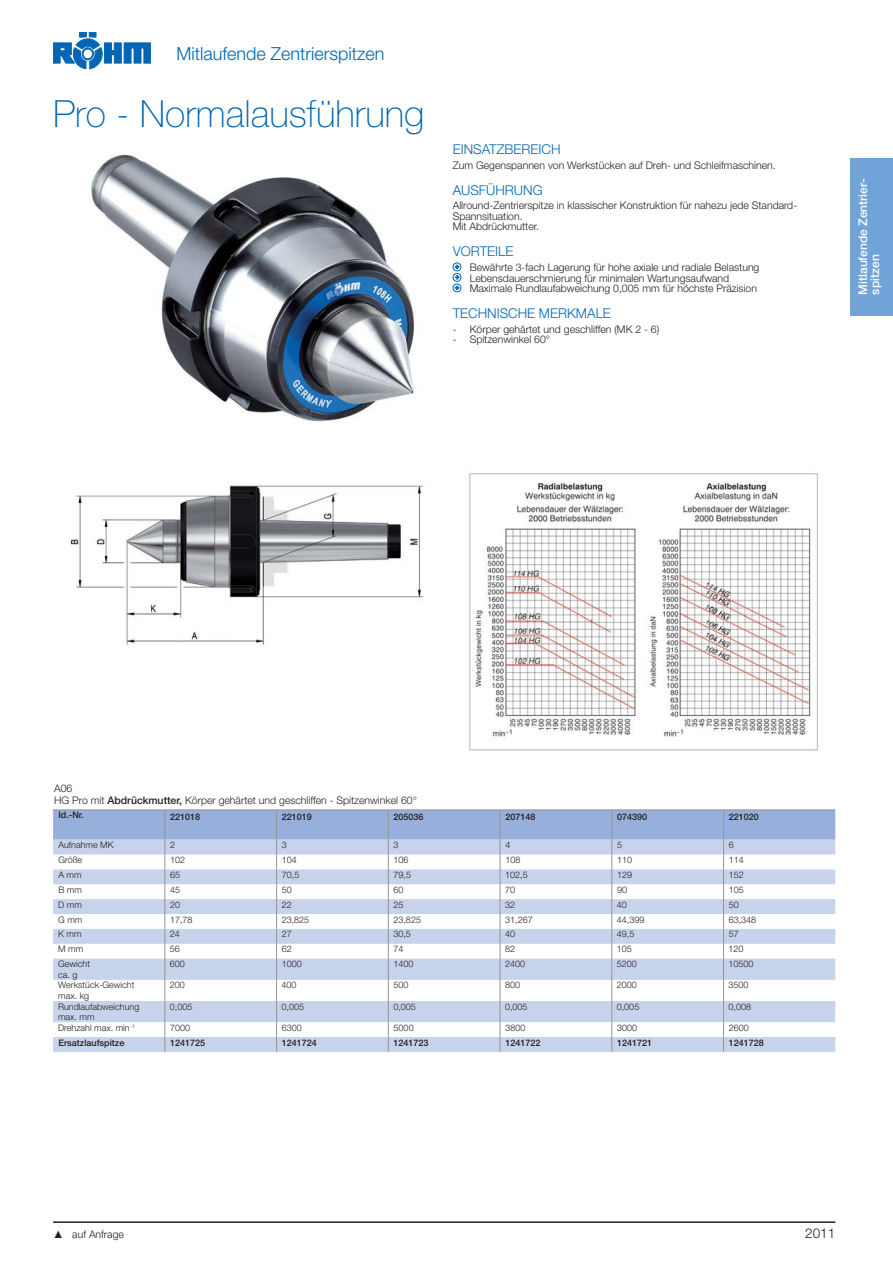
<style>
.page{position:relative;width:893px;height:1263px;background:#fff}
.page>*{position:absolute;margin:0;border:0;box-sizing:border-box;transform-origin:0 0}
.t1{font:100 37.5px "Helvetica Neue LT Std";color:#0066b3}
.t2{font:300 18px "Helvetica Neue LT Std";color:#0066b3}
.t3{font:300 13.5px "Helvetica Neue LT Std";color:#0066b3}
.t4{font:300 13.5px "Helvetica Neue LT Std";color:#231f20}
.t5{font:500 12px/12px "Helvetica Neue LT Std";color:#fff}
.t6{font:300 10.5px/10.5px "Helvetica Neue LT Std";color:#231f20}
.t7{font:300 9px/10.5px "Helvetica Neue LT Std";color:#231f20}
.t8{font:500 9px "Helvetica Neue LT Std";color:#231f20}
.s1{font-weight:500}
</style>
<div class="page">
<svg style="left:53px;top:32px;width:98px;height:37px"></svg>
<div style="left:82px;top:48px;width:12px;height:12px;border:1px solid #0066b3;border-radius:50%"></div>
<div style="left:83px;top:49px;width:10px;height:10px;border:1px solid #0066b3;border-radius:50%"></div>
<hr style="left:53px;top:1221px;width:782px;height:2px;background:#231f20">
<div style="left:850px;top:158px;width:43px;height:158px;background:#70a4d8"></div>
<img style="left:91px;top:154px;width:323px;height:268px">
<div style="left:453px;top:263px;width:8px;height:8px;border:1px solid #0066b3;border-radius:50%"></div>
<svg style="left:455px;top:265px;width:4px;height:4px"></svg>
<div style="left:453px;top:273px;width:8px;height:9px;border:1px solid #0066b3;border-radius:50%"></div>
<svg style="left:455px;top:275px;width:4px;height:4px"></svg>
<div style="left:453px;top:284px;width:8px;height:8px;border:1px solid #0066b3;border-radius:50%"></div>
<svg style="left:455px;top:286px;width:4px;height:4px"></svg>
<img style="left:70px;top:485px;width:354px;height:160px">
<img style="left:469px;top:473px;width:349px;height:278px">
<svg style="left:53px;top:810px;width:782px;height:242px"></svg>
<h2 class="t2" style="left:176px;top:47px;width:209px">Mitlaufende Zentrierspitzen</h2>
<h1 class="t1" style="left:53px;top:100px;width:373px">Pro - Normalausführung</h1>
<p class="t3" style="left:453px;top:144px;width:109px">EINSATZBEREICH</p>
<p class="t6" style="left:453px;top:161px;width:325px">Zum Gegenspannen von Werkstücken auf Dreh- und Schleifmaschinen.</p>
<p class="t3" style="left:453px;top:185px;width:91px">AUSFÜHRUNG</p>
<p class="t6" style="left:453px;top:201px;width:346px">Allround-Zentrierspitze in klassischer Konstruktion für nahezu jede Standard-<br>Spannsituation.<br>Mit Abdrückmutter.</p>
<p class="t3" style="left:453px;top:247px;width:62px">VORTEILE</p>
<p class="t6" style="left:470px;top:263px;width:291px">Bewährte 3-fach Lagerung für hohe axiale und radiale Belastung<br>Lebensdauerschmierung für minimalen Wartungsaufwand<br>Maximale Rundlaufabweichung 0,005 mm für höchste Präzision</p>
<p class="t3" style="left:453px;top:309px;width:160px">TECHNISCHE MERKMALE</p>
<p class="t6" style="left:453px;top:325px;width:208px">- Körper gehärtet und geschliffen (MK 2 - 6)</p>
<p class="t6" style="left:453px;top:335px;width:99px">- Spitzenwinkel 60°</p>
<p class="t5" style="left:858px;top:295px;width:117px;rotate:-90deg">Mitlaufende Zentrier&shy;spitzen</p>
<p class="t6" style="left:54px;top:783px;width:364px;line-height:12px">A06<br>HG Pro mit <span class="s1">Abdrückmutter,</span> Körper gehärtet und geschliffen - Spitzenwinkel 60°</p>
<p class="t8" style="left:58px;top:812px;width:27px">Id.-Nr.</p>
<p class="t8" style="left:170px;top:814px;width:32px">221018</p>
<p class="t8" style="left:282px;top:814px;width:32px">221019</p>
<p class="t8" style="left:394px;top:814px;width:32px">205036</p>
<p class="t8" style="left:505px;top:814px;width:32px">207148</p>
<p class="t8" style="left:617px;top:814px;width:32px">074390</p>
<p class="t8" style="left:729px;top:814px;width:32px">221020</p>
<p class="t7" style="left:58px;top:841px;width:57px">Aufnahme MK</p>
<p class="t7" style="left:170px;top:841px;width:7px">2</p>
<p class="t7" style="left:282px;top:841px;width:7px">3</p>
<p class="t7" style="left:394px;top:841px;width:7px">3</p>
<p class="t7" style="left:505px;top:841px;width:7px">4</p>
<p class="t7" style="left:617px;top:841px;width:7px">5</p>
<p class="t7" style="left:729px;top:841px;width:7px">6</p>
<p class="t7" style="left:58px;top:855px;width:25px">Größe</p>
<p class="t7" style="left:170px;top:855px;width:17px">102</p>
<p class="t7" style="left:282px;top:855px;width:17px">104</p>
<p class="t7" style="left:394px;top:855px;width:17px">106</p>
<p class="t7" style="left:505px;top:855px;width:17px">108</p>
<p class="t7" style="left:617px;top:855px;width:17px">110</p>
<p class="t7" style="left:729px;top:855px;width:17px">114</p>
<p class="t7" style="left:58px;top:870px;width:25px">A mm</p>
<p class="t7" style="left:170px;top:870px;width:12px">65</p>
<p class="t7" style="left:282px;top:870px;width:19px">70,5</p>
<p class="t7" style="left:393px;top:870px;width:19px">79,5</p>
<p class="t7" style="left:505px;top:870px;width:24px">102,5</p>
<p class="t7" style="left:617px;top:870px;width:17px">129</p>
<p class="t7" style="left:729px;top:870px;width:17px">152</p>
<p class="t7" style="left:58px;top:885px;width:25px">B mm</p>
<p class="t7" style="left:170px;top:885px;width:12px">45</p>
<p class="t7" style="left:282px;top:885px;width:12px">50</p>
<p class="t7" style="left:393px;top:885px;width:12px">60</p>
<p class="t7" style="left:505px;top:885px;width:12px">70</p>
<p class="t7" style="left:617px;top:885px;width:12px">90</p>
<p class="t7" style="left:729px;top:885px;width:17px">105</p>
<p class="t7" style="left:58px;top:900px;width:25px">D mm</p>
<p class="t7" style="left:170px;top:900px;width:12px">20</p>
<p class="t7" style="left:282px;top:900px;width:12px">22</p>
<p class="t7" style="left:393px;top:900px;width:12px">25</p>
<p class="t7" style="left:505px;top:900px;width:12px">32</p>
<p class="t7" style="left:617px;top:900px;width:12px">40</p>
<p class="t7" style="left:729px;top:900px;width:12px">50</p>
<p class="t7" style="left:58px;top:915px;width:26px">G mm</p>
<p class="t7" style="left:170px;top:915px;width:24px">17,78</p>
<p class="t7" style="left:282px;top:915px;width:29px">23,825</p>
<p class="t7" style="left:393px;top:915px;width:29px">23,825</p>
<p class="t7" style="left:505px;top:915px;width:29px">31,267</p>
<p class="t7" style="left:617px;top:915px;width:29px">44,399</p>
<p class="t7" style="left:729px;top:915px;width:29px">63,348</p>
<p class="t7" style="left:58px;top:930px;width:25px">K mm</p>
<p class="t7" style="left:170px;top:930px;width:12px">24</p>
<p class="t7" style="left:282px;top:930px;width:12px">27</p>
<p class="t7" style="left:393px;top:930px;width:19px">30,5</p>
<p class="t7" style="left:505px;top:930px;width:12px">40</p>
<p class="t7" style="left:617px;top:930px;width:19px">49,5</p>
<p class="t7" style="left:729px;top:930px;width:12px">57</p>
<p class="t7" style="left:58px;top:945px;width:26px">M mm</p>
<p class="t7" style="left:170px;top:945px;width:12px">56</p>
<p class="t7" style="left:282px;top:945px;width:12px">62</p>
<p class="t7" style="left:393px;top:945px;width:12px">74</p>
<p class="t7" style="left:505px;top:945px;width:12px">82</p>
<p class="t7" style="left:617px;top:945px;width:17px">105</p>
<p class="t7" style="left:729px;top:945px;width:17px">120</p>
<p class="t7" style="left:58px;top:960px;width:33px">Gewicht ca. g</p>
<p class="t7" style="left:170px;top:960px;width:17px">600</p>
<p class="t7" style="left:282px;top:960px;width:22px">1000</p>
<p class="t7" style="left:393px;top:960px;width:22px">1400</p>
<p class="t7" style="left:505px;top:960px;width:22px">2400</p>
<p class="t7" style="left:617px;top:960px;width:22px">5200</p>
<p class="t7" style="left:728px;top:960px;width:27px">10500</p>
<p class="t7" style="left:58px;top:981px;width:78px">Werkstück-Gewicht max. kg</p>
<p class="t7" style="left:170px;top:981px;width:17px">200</p>
<p class="t7" style="left:282px;top:981px;width:17px">400</p>
<p class="t7" style="left:393px;top:981px;width:17px">500</p>
<p class="t7" style="left:505px;top:981px;width:17px">800</p>
<p class="t7" style="left:617px;top:981px;width:22px">2000</p>
<p class="t7" style="left:728px;top:981px;width:22px">3500</p>
<p class="t7" style="left:58px;top:1002px;width:83px">Rundlaufabweichung max. mm</p>
<p class="t7" style="left:170px;top:1002px;width:24px">0,005</p>
<p class="t7" style="left:282px;top:1002px;width:24px">0,005</p>
<p class="t7" style="left:393px;top:1002px;width:24px">0,005</p>
<p class="t7" style="left:505px;top:1002px;width:24px">0,005</p>
<p class="t7" style="left:617px;top:1002px;width:24px">0,005</p>
<p class="t7" style="left:728px;top:1002px;width:24px">0,008</p>
<p class="t7" style="left:58px;top:1023px;width:78px">Drehzahl max. min<sup>-1</sup></p>
<p class="t7" style="left:170px;top:1023px;width:22px">7000</p>
<p class="t7" style="left:282px;top:1023px;width:22px">6300</p>
<p class="t7" style="left:394px;top:1023px;width:22px">5000</p>
<p class="t7" style="left:505px;top:1023px;width:22px">3800</p>
<p class="t7" style="left:617px;top:1023px;width:22px">3000</p>
<p class="t7" style="left:729px;top:1023px;width:22px">2600</p>
<p class="t8" style="left:58px;top:1039px;width:67px">Ersatzlaufspitze</p>
<p class="t8" style="left:170px;top:1039px;width:37px">1241725</p>
<p class="t8" style="left:282px;top:1039px;width:37px">1241724</p>
<p class="t8" style="left:394px;top:1039px;width:37px">1241723</p>
<p class="t8" style="left:505px;top:1039px;width:37px">1241722</p>
<p class="t8" style="left:617px;top:1039px;width:37px">1241721</p>
<p class="t8" style="left:729px;top:1039px;width:37px">1241728</p>
<p class="t6" style="left:72px;top:1230px;width:53px">auf Anfrage</p>
<p class="t4" style="left:805px;top:1229px;width:32px">2011</p>
</div>
